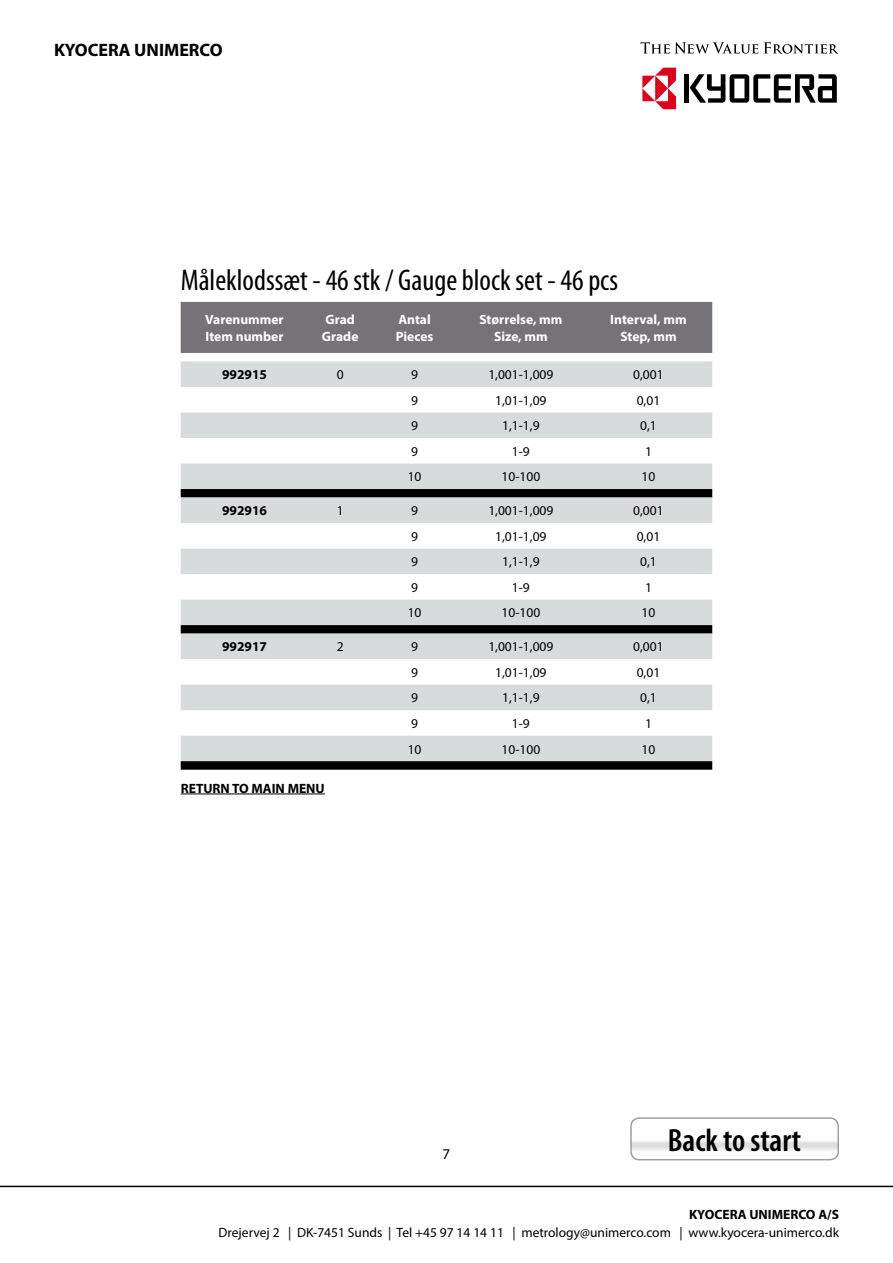
<style>
.page{position:relative;width:893px;height:1263px;background:#fff}
.page>*{position:absolute;margin:0;border:0;box-sizing:border-box;transform-origin:0 0}
.t1{font:600 condensed 32.25px "Myriad Pro";color:#000}
.t2{font:condensed 30px "Myriad Pro";color:#000}
.t3{font:700 18px "Myriad Pro";color:#000}
.t4{font:15px "Myriad Pro";color:#000}
.t5{font:13.5px "Myriad Pro";color:#000}
.t6{font:700 13.5px "Myriad Pro";color:#fff}
.t7{font:700 13.5px "Myriad Pro";color:#000}
</style>
<div class="page">
<svg style="left:640px;top:42px;width:118px;height:12px"></svg>
<svg style="left:764px;top:42px;width:75px;height:12px"></svg>
<div style="left:684px;top:74px;width:5px;height:29px;background:#000"></div>
<svg style="left:690px;top:74px;width:147px;height:29px"></svg>
<svg style="left:642px;top:68px;width:34px;height:41px"></svg>
<hr style="left:0;top:1186px;width:893px;height:1px;background:#000">
<div style="left:181px;top:302px;width:531px;height:51px;background:#757378"></div>
<svg style="left:181px;top:361px;width:531px;height:128px;fill:#d8dbdc"></svg>
<div style="left:181px;top:489px;width:531px;height:8px;background:#000"></div>
<svg style="left:181px;top:497px;width:531px;height:128px;fill:#d8dbdc"></svg>
<svg style="left:181px;top:625px;width:531px;height:9px;background:#121213"></svg>
<svg style="left:181px;top:634px;width:531px;height:127px;fill:#d8dbdc"></svg>
<svg style="left:181px;top:761px;width:531px;height:9px;background:#0d0d0d"></svg>
<hr style="left:181px;top:794px;width:144px;height:1px;background:#000">
<svg style="left:631px;top:1118px;width:207px;height:42px"></svg>
<div style="left:630px;top:1117px;width:209px;height:43px;border:1px solid #9d9d9c;border-radius:8px"></div>
<h3 class="t3" style="left:54px;top:38px;width:170px">KYOCERA UNIMERCO</h3>
<h2 class="t2" style="left:181px;top:262px;width:439px">Måleklodssæt - 46 stk / Gauge block set - 46 pcs</h2>
<p class="t6" style="left:205px;top:311px;width:80px">Varenummer</p>
<p class="t6" style="left:325px;top:311px;width:31px">Grad</p>
<p class="t6" style="left:398px;top:311px;width:34px">Antal</p>
<p class="t6" style="left:479px;top:311px;width:85px">Størrelse, mm</p>
<p class="t6" style="left:610px;top:311px;width:78px">Interval, mm</p>
<p class="t6" style="left:205px;top:327px;width:80px">Item number</p>
<p class="t6" style="left:322px;top:327px;width:38px">Grade</p>
<p class="t6" style="left:396px;top:327px;width:39px">Pieces</p>
<p class="t6" style="left:494px;top:327px;width:55px">Size, mm</p>
<p class="t6" style="left:620px;top:327px;width:58px">Step, mm</p>
<p class="t7" style="left:222px;top:366px;width:46px">992915</p>
<p class="t5" style="left:337px;top:366px;width:8px">0</p>
<p class="t5" style="left:411px;top:366px;width:8px">9</p>
<p class="t5" style="left:488px;top:366px;width:67px">1,001-1,009</p>
<p class="t5" style="left:633px;top:366px;width:32px">0,001</p>
<p class="t5" style="left:411px;top:392px;width:8px">9</p>
<p class="t5" style="left:495px;top:392px;width:53px">1,01-1,09</p>
<p class="t5" style="left:637px;top:392px;width:25px">0,01</p>
<p class="t5" style="left:411px;top:417px;width:8px">9</p>
<p class="t5" style="left:502px;top:417px;width:39px">1,1-1,9</p>
<p class="t5" style="left:640px;top:417px;width:18px">0,1</p>
<p class="t5" style="left:411px;top:443px;width:8px">9</p>
<p class="t5" style="left:512px;top:443px;width:19px">1-9</p>
<p class="t5" style="left:645px;top:443px;width:8px">1</p>
<p class="t5" style="left:408px;top:468px;width:15px">10</p>
<p class="t5" style="left:501px;top:468px;width:40px">10-100</p>
<p class="t5" style="left:642px;top:468px;width:15px">10</p>
<p class="t7" style="left:222px;top:502px;width:46px">992916</p>
<p class="t5" style="left:337px;top:502px;width:8px">1</p>
<p class="t5" style="left:411px;top:502px;width:8px">9</p>
<p class="t5" style="left:488px;top:502px;width:67px">1,001-1,009</p>
<p class="t5" style="left:633px;top:502px;width:32px">0,001</p>
<p class="t5" style="left:411px;top:528px;width:8px">9</p>
<p class="t5" style="left:495px;top:528px;width:53px">1,01-1,09</p>
<p class="t5" style="left:637px;top:528px;width:25px">0,01</p>
<p class="t5" style="left:411px;top:553px;width:8px">9</p>
<p class="t5" style="left:502px;top:553px;width:39px">1,1-1,9</p>
<p class="t5" style="left:640px;top:553px;width:18px">0,1</p>
<p class="t5" style="left:411px;top:579px;width:8px">9</p>
<p class="t5" style="left:512px;top:579px;width:19px">1-9</p>
<p class="t5" style="left:645px;top:579px;width:8px">1</p>
<p class="t5" style="left:408px;top:605px;width:15px">10</p>
<p class="t5" style="left:501px;top:605px;width:40px">10-100</p>
<p class="t5" style="left:642px;top:605px;width:15px">10</p>
<p class="t7" style="left:222px;top:638px;width:46px">992917</p>
<p class="t5" style="left:337px;top:639px;width:8px">2</p>
<p class="t5" style="left:411px;top:639px;width:8px">9</p>
<p class="t5" style="left:488px;top:639px;width:67px">1,001-1,009</p>
<p class="t5" style="left:633px;top:639px;width:32px">0,001</p>
<p class="t5" style="left:411px;top:664px;width:8px">9</p>
<p class="t5" style="left:495px;top:664px;width:53px">1,01-1,09</p>
<p class="t5" style="left:637px;top:664px;width:25px">0,01</p>
<p class="t5" style="left:411px;top:690px;width:8px">9</p>
<p class="t5" style="left:502px;top:690px;width:39px">1,1-1,9</p>
<p class="t5" style="left:640px;top:690px;width:18px">0,1</p>
<p class="t5" style="left:411px;top:715px;width:8px">9</p>
<p class="t5" style="left:512px;top:715px;width:19px">1-9</p>
<p class="t5" style="left:645px;top:715px;width:8px">1</p>
<p class="t5" style="left:408px;top:741px;width:15px">10</p>
<p class="t5" style="left:501px;top:741px;width:40px">10-100</p>
<p class="t5" style="left:642px;top:741px;width:15px">10</p>
<p class="t7" style="left:181px;top:779px;width:146px">RETURN TO MAIN MENU</p>
<p class="t4" style="left:443px;top:1145px;width:9px">7</p>
<h1 class="t1" style="left:668px;top:1120px;width:135px">Back to start</h1>
<p class="t7" style="left:689px;top:1206px;width:151px">KYOCERA UNIMERCO A/S</p>
<p class="t5" style="left:219px;top:1224px;width:622px">Drejervej 2 | DK-7451 Sunds | Tel +45 97 14 14 11 | metrology@unimerco.com | www.kyocera-unimerco.dk</p>
</div>
